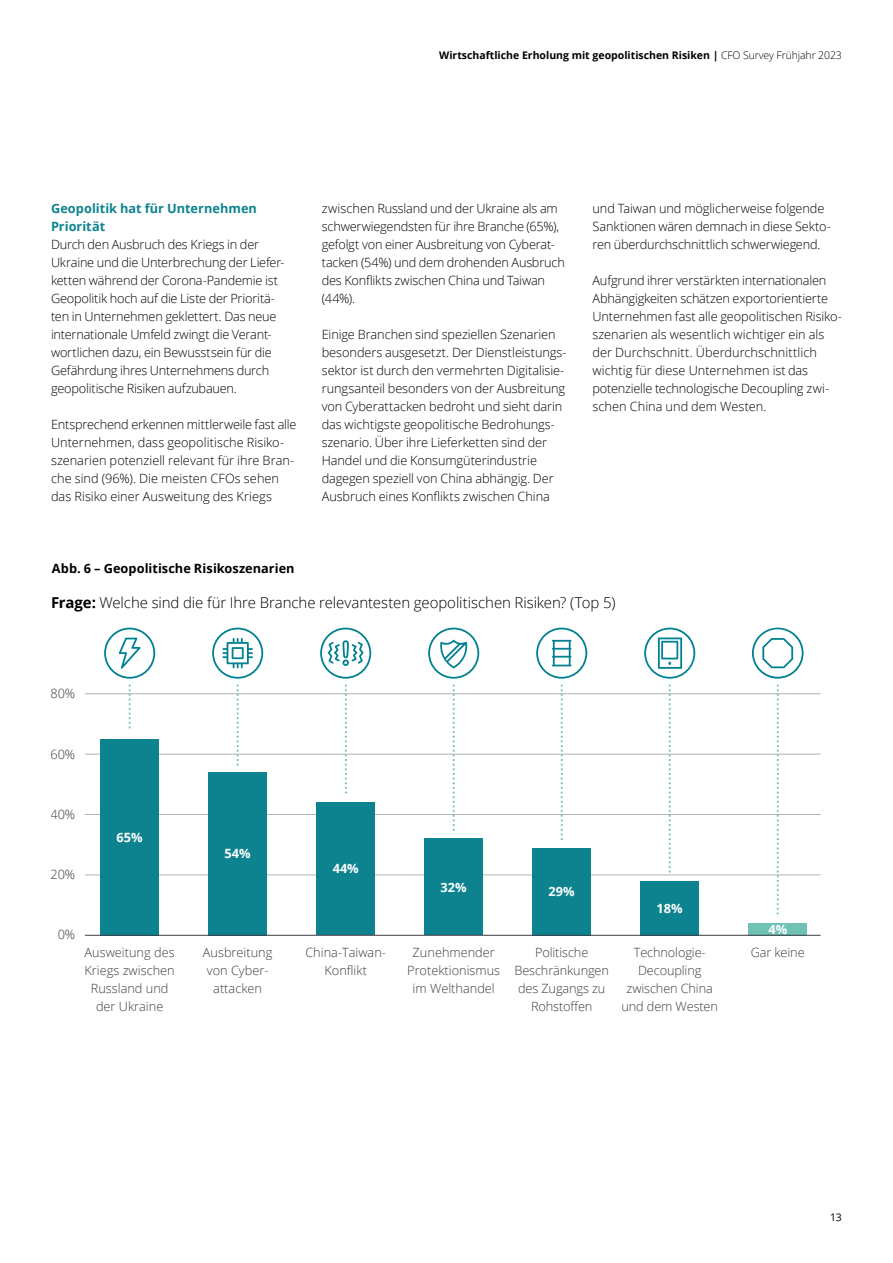
<style>
.page{position:relative;width:893px;height:1263px;background:#fff}
.page>*{position:absolute;margin:0;border:0;box-sizing:border-box;transform-origin:0 0}
.t1{font:300 15px "Open Sans";letter-spacing:-.005em;color:#000}
.t2{font:300 12.75px/18px "Open Sans";letter-spacing:-.01em;color:#000}
.t3{font:300 12.75px/18px "Open Sans";color:#3b3c43;text-align:center}
.t4{font:700 12.75px/18px "Open Sans";color:#0e8390}
.t5{font:700 12.75px "Open Sans";letter-spacing:.005em;color:#000}
.t6{font:700 12.75px "Open Sans";color:#fff}
.t7{font:700 10.5px "Open Sans";color:#000}
.t8{font:10.5px "Open Sans";color:#000}
.s1{font-weight:300}
.s2{font-weight:700}
</style>
<div class="page">
<hr style="left:85px;top:814px;width:735px;height:1px;background:#b1b2b4">
<hr style="left:85px;top:754px;width:735px;height:1px;background:#b1b2b4">
<hr style="left:85px;top:693px;width:735px;height:1px;background:#b1b2b4">
<hr style="left:85px;top:875px;width:735px;height:1px;background:#b1b2b4">
<div style="left:101px;top:739px;width:58px;height:196px;background:#0e8390"></div>
<svg style="left:104px;top:628px;width:51px;height:51px"></svg>
<svg style="left:129px;top:685px;width:2px;height:44px"></svg>
<div style="left:209px;top:772px;width:58px;height:163px;background:#0e8390"></div>
<svg style="left:212px;top:628px;width:51px;height:51px"></svg>
<svg style="left:237px;top:685px;width:2px;height:80px"></svg>
<div style="left:317px;top:802px;width:58px;height:133px;background:#0e8390"></div>
<svg style="left:320px;top:628px;width:51px;height:51px"></svg>
<svg style="left:345px;top:685px;width:2px;height:109px"></svg>
<div style="left:425px;top:839px;width:58px;height:96px;background:#0e8390"></div>
<svg style="left:428px;top:628px;width:51px;height:51px"></svg>
<svg style="left:453px;top:685px;width:2px;height:146px"></svg>
<div style="left:533px;top:848px;width:58px;height:87px;background:#0e8390"></div>
<svg style="left:536px;top:628px;width:51px;height:51px"></svg>
<svg style="left:561px;top:685px;width:2px;height:155px"></svg>
<div style="left:641px;top:881px;width:58px;height:54px;background:#0e8390"></div>
<svg style="left:669px;top:685px;width:2px;height:188px"></svg>
<svg style="left:644px;top:628px;width:51px;height:51px"></svg>
<div style="left:749px;top:923px;width:58px;height:12px;background:#70c2b4"></div>
<svg style="left:777px;top:685px;width:2px;height:230px"></svg>
<svg style="left:752px;top:628px;width:52px;height:51px"></svg>
<hr style="left:85px;top:935px;width:735px;height:1px;background:#3b3c43">
<p class="t7" style="left:439px;top:48px;width:404px">Wirtschaftliche Erholung mit geopolitischen Risiken | <span class="s1">CFO Survey Frühjahr 2023</span></p>
<p class="t4" style="left:51px;top:199px;width:207px">Geopolitik hat für Unternehmen<br>Priorität</p>
<p class="t2" style="left:51px;top:235px;width:235px">Durch den Ausbruch des Kriegs in der Ukraine und die Unterbrechung der Liefer&shy;ketten während der Corona-Pandemie ist Geopolitik hoch auf die Liste der Prioritä&shy;ten in Unternehmen geklettert. Das neue internationale Umfeld zwingt die Verant&shy;wortlichen dazu, ein Bewusstsein fü r die Gefährdung ihres Unternehmens durch geopolitische Risiken aufzubauen.</p>
<p class="t2" style="left:51px;top:415px;width:247px">Entsprechend erkennen mittlerweile fast alle Unternehmen, dass geopolitische Risiko&shy;szenarien potenziell relevant fü r ihre Bran&shy;che sind (96%). Die meisten CFOs sehen das Risiko einer Ausweitung des Kriegs</p>
<p class="t2" style="left:322px;top:199px;width:245px">zwischen Russland und der Ukraine als am schwerwiegendsten fü r ihre Branche (65%), gefolgt von einer Ausbreitung von Cyberat&shy;tacken (54%) und dem drohenden Ausbruch des Konflikts zwischen China und Taiwan (44%).</p>
<p class="t2" style="left:322px;top:325px;width:246px">Einige Branchen sind speziellen Szenarien besonders ausgesetzt. Der Dienstleistungs&shy;sektor ist durch den vermehrten Digitalisie&shy;rungsanteil besonders von der Ausbreitung von Cyberattacken bedroht und sieht darin das wichtigste geopolitische Bedrohungs&shy;szenario. Über ihre Lieferketten sind der Handel und die Konsumgüterindustrie dagegen speziell von China abhängig. Der Ausbruch eines Konflikts zwischen China</p>
<p class="t2" style="left:592px;top:199px;width:240px">und Taiwan und möglicherweise folgende<br>Sanktionen wären demnach in diese Sekto&shy;ren ü berdurchschnittlich schwerwiegend.</p>
<p class="t2" style="left:592px;top:271px;width:251px">Aufgrund ihrer verstärkten internationalen Abhängigkeiten schätzen exportorientierte Unternehmen fast alle geopolitischen Risiko&shy;szenarien als wesentlich wichtiger ein als der Durchschnitt. Überdurchschnittlich wichtig fü r diese Unternehmen ist das potenzielle technologische Decoupling zwi&shy;schen China und dem Westen.</p>
<p class="t5" style="left:52px;top:559px;width:244px">Abb. 6 – Geopolitische Risikoszenarien</p>
<p class="t1" style="left:51px;top:592px;width:566px"><span class="s2">Frage:</span> Welche sind die fü r Ihre Branche relevantesten geopolitischen Risiken? (Top 5)</p>
<p class="t3" style="left:50px;top:684px;width:26px">80%</p>
<p class="t3" style="left:50px;top:745px;width:26px">60%</p>
<p class="t3" style="left:50px;top:805px;width:26px">40%</p>
<p class="t3" style="left:50px;top:865px;width:26px">20%</p>
<p class="t3" style="left:58px;top:925px;width:19px">0%</p>
<p class="t6" style="left:117px;top:828px;width:28px">65%</p>
<p class="t6" style="left:225px;top:845px;width:28px">54%</p>
<p class="t6" style="left:333px;top:860px;width:28px">44%</p>
<p class="t6" style="left:441px;top:878px;width:28px">32%</p>
<p class="t6" style="left:549px;top:882px;width:28px">29%</p>
<p class="t6" style="left:656px;top:899px;width:28px">18%</p>
<p class="t6" style="left:768px;top:920px;width:20px">4%</p>
<p class="t3" style="left:85px;top:943px;width:92px">Ausweitung des<br>Kriegs zwischen<br>Russland und der Ukraine</p>
<p class="t3" style="left:203px;top:943px;width:71px">Ausbreitung von Cyber&shy;attacken</p>
<p class="t3" style="left:305px;top:943px;width:82px">China-Taiwan-<br>Konflikt</p>
<p class="t3" style="left:407px;top:943px;width:95px">Zunehmender<br>Protektionismus im Welthandel</p>
<p class="t3" style="left:514px;top:943px;width:96px">Politische<br>Beschränkungen des Zugangs zu<br>Rohstoffen</p>
<p class="t3" style="left:621px;top:943px;width:98px">Technologie-<br>Decoupling zwischen China und dem Westen</p>
<p class="t3" style="left:751px;top:943px;width:55px">Gar keine</p>
<p class="t8" style="left:830px;top:1210px;width:13px">13</p>
</div>
